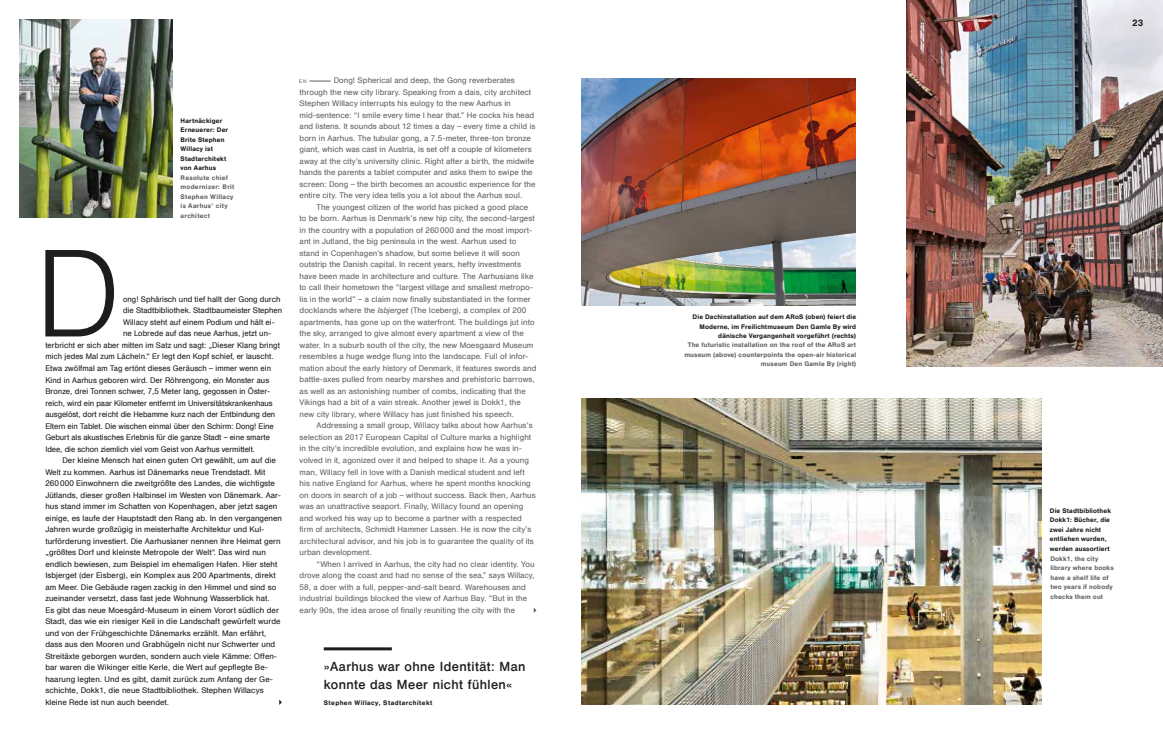
<style>
.page{position:relative;width:1163px;height:738px;background:#fff}
.page>*{position:absolute;margin:0;border:0;box-sizing:border-box;transform-origin:0 0}
.t1{font:300 122.3px "Helvetica DLHCGH";color:#1d1d1b}
.t2{font:13px/18px "Helvetica DLHCGH Romanplus";letter-spacing:.035em;color:#1d1d1b}
.t3{font:500 9px "Helvetica DLHCGH";color:#1d1d1b}
.t4{font:8px/11.5px "Helvetica DLHCGH";letter-spacing:.01em;color:#646363}
.t5{font:8px "Helvetica DLHCGH";letter-spacing:.01em;color:#1d1d1b}
.t6{font:500 6.5px/9.5px "Helvetica DLHCGH";letter-spacing:.045em;color:#1d1d1b}
.t7{font:500 6.5px/9.5px "Helvetica DLHCGH";letter-spacing:.05em;color:#646363;text-align:right}
.t8{font:500 6.5px/9.5px "Helvetica DLHCGH";letter-spacing:.07em;color:#646363}
.t9{font:500 6.5px "Helvetica DLHCGH";letter-spacing:.09em;color:#1d1d1b}
.t10{font:5px "Helvetica DLHCGH";color:#646363}
.s1{font-style:italic}
</style>
<div class="page">
<img style="left:581px;top:398px;width:460px;height:306px">
<img style="left:906px;top:0;width:256px;height:366px">
<img style="left:581px;top:78px;width:274px;height:227px">
<svg style="left:309px;top:81px;width:21px;height:1px"></svg>
<img style="left:20px;top:20px;width:152px;height:198px">
<hr style="left:324px;top:646px;width:68px;height:3px;background:#1d1d1b">
<p class="t6" style="left:180px;top:116px;width:49px">Hartnäckiger<br>Erneuerer: Der<br>Brite Stephen<br>Willacy ist<br>Stadtarchitekt von Aarhus</p>
<p class="t8" style="left:180px;top:173px;width:55px">Resolute chief modernizer: Brit<br>Stephen Willacy is Aarhus’ city architect</p>
<h1 class="t1" style="left:36px;top:222px;width:85px">D</h1>
<p class="t5" style="left:123px;top:294px;width:159px">ong! Sphärisch und tief hallt der Gong durch</p>
<p class="t5" style="left:123px;top:306px;width:161px">die Stadtbibliothek. Stadtbaumeister Stephen</p>
<p class="t5" style="left:123px;top:317px;width:153px">Willacy steht auf einem Podium und hält ei-</p>
<p class="t5" style="left:123px;top:329px;width:150px">ne Lobrede auf das neue Aarhus, jetzt un-</p>
<p class="t5" style="left:45px;top:340px;width:236px">terbricht er sich aber mitten im Satz und sagt: „Dieser Klang bringt</p>
<p class="t5" style="left:45px;top:352px;width:230px">mich jedes Mal zum Lächeln.“ Er legt den Kopf schief, er lauscht.</p>
<p class="t5" style="left:45px;top:363px;width:227px">Etwa zwölfmal am Tag ertönt dieses Geräusch – immer wenn ein</p>
<p class="t5" style="left:45px;top:375px;width:225px">Kind in Aarhus geboren wird. Der Röhrengong, ein Monster aus</p>
<p class="t5" style="left:45px;top:386px;width:226px">Bronze, drei Tonnen schwer, 7,5 Meter lang, gegossen in Öster-</p>
<p class="t5" style="left:45px;top:398px;width:229px">reich, wird ein paar Kilometer entfernt im Universitätskrankenhaus</p>
<p class="t5" style="left:45px;top:409px;width:231px">ausgelöst, dort reicht die Hebamme kurz nach der Entbindung den</p>
<p class="t5" style="left:45px;top:421px;width:230px">Eltern ein Tablet. Die wischen einmal über den Schirm: Dong! Eine</p>
<p class="t5" style="left:45px;top:432px;width:226px">Geburt als akustisches Erlebnis für die ganze Stadt – eine smarte</p>
<p class="t5" style="left:45px;top:444px;width:211px">Idee, die schon ziemlich viel vom Geist von Aarhus vermittelt.</p>
<p class="t5" style="left:62px;top:455px;width:215px">Der kleine Mensch hat einen guten Ort gewählt, um auf die</p>
<p class="t5" style="left:45px;top:467px;width:221px">Welt zu kommen. Aarhus ist Dänemarks neue Trendstadt. Mit</p>
<p class="t5" style="left:45px;top:478px;width:231px">260 000 Einwohnern die zweitgrößte des Landes, die wichtigste</p>
<p class="t5" style="left:45px;top:490px;width:237px">Jütlands, dieser großen Halbinsel im Westen von Dänemark. Aar-</p>
<p class="t5" style="left:45px;top:501px;width:233px">hus stand immer im Schatten von Kopenhagen, aber jetzt sagen</p>
<p class="t5" style="left:45px;top:513px;width:238px">einige, es laufe der Hauptstadt den Rang ab. In den vergangenen</p>
<p class="t5" style="left:45px;top:524px;width:220px">Jahren wurde großzügig in meisterhafte Architektur und Kul-</p>
<p class="t5" style="left:45px;top:536px;width:237px">turförderung investiert. Die Aarhusianer nennen ihre Heimat gern</p>
<p class="t5" style="left:45px;top:547px;width:222px">„größtes Dorf und kleinste Metropole der Welt“. Das wird nun</p>
<p class="t5" style="left:45px;top:558px;width:233px">endlich bewiesen, zum Beispiel im ehemaligen Hafen. Hier steht</p>
<p class="t5" style="left:45px;top:570px;width:232px">Isbjerget (der Eisberg), ein Komplex aus 200 Apartments, direkt</p>
<p class="t5" style="left:45px;top:581px;width:232px">am Meer. Die Gebäude ragen zackig in den Himmel und sind so</p>
<p class="t5" style="left:45px;top:593px;width:226px">zueinander versetzt, dass fast jede Wohnung Wasserblick hat.</p>
<p class="t5" style="left:45px;top:604px;width:235px">Es gibt das neue Moesgård-Museum in einem Vorort südlich der</p>
<p class="t5" style="left:45px;top:616px;width:236px">Stadt, das wie ein riesiger Keil in die Landschaft gewürfelt wurde</p>
<p class="t5" style="left:45px;top:627px;width:222px">und von der Frühgeschichte Dänemarks erzählt. Man erfährt,</p>
<p class="t5" style="left:45px;top:639px;width:231px">dass aus den Mooren und Grabhügeln nicht nur Schwerter und</p>
<p class="t5" style="left:45px;top:650px;width:233px">Streitäxte geborgen wurden, sondern auch viele Kämme: Offen-</p>
<p class="t5" style="left:45px;top:662px;width:223px">bar waren die Wikinger eitle Kerle, die Wert auf gepflegte Be-</p>
<p class="t5" style="left:45px;top:673px;width:229px">haarung legten. Und es gibt, damit zurück zum Anfang der Ge-</p>
<p class="t5" style="left:45px;top:685px;width:220px">schichte, Dokk1, die neue Stadtbibliothek. Stephen Willacys</p>
<p class="t5" style="left:45px;top:696px;width:125px">kleine Rede ist nun auch beendet.</p>
<p class="t4" style="left:299px;top:75px;width:237px;text-indent:34px">Dong! Spherical and deep, the Gong reverberates through the new city library. Speaking from a dais, city architect Stephen Willacy interrupts his eulogy to the new Aarhus in mid-sentence: “I smile every time I hear that.” He cocks his head and listens. It sounds about 12 times a day – every time a child is born in Aarhus. The tubular gong, a 7.5-meter, three-ton bronze giant, which was cast in Austria, is set off a couple of kilometers away at the city’s university clinic. Right after a birth, the midwife hands the parents a tablet computer and asks them to swipe the screen: Dong – the birth becomes an acoustic experience for the entire city. The very idea tells you a lot about the Aarhus soul.</p>
<p class="t4" style="left:299px;top:201px;width:238px;text-indent:17px">The youngest citizen of the world has picked a good place to be born. Aarhus is Denmark’s new hip city, the second-largest in the country with a population of 260 000 and the most import&shy;ant in Jutland, the big peninsula in the west. Aarhus used to stand in Copenhagen’s shadow, but some believe it will soon outstrip the Danish capital. In recent years, hefty investments have been made in architecture and culture. The Aarhusians like to call their hometown the “largest village and smallest metropo&shy;lis in the world” – a claim now finally substantiated in the former docklands where the <span class="s1">Isbjerget</span> (The Iceberg), a complex of 200 apartments, has gone up on the waterfront. The buildings jut into the sky, arranged to give almost every apartment a view of the water. In a suburb south of the city, the new Moesgaard Museum resembles a huge wedge flung into the landscape. Full of infor&shy;mation about the early history of Denmark, it features swords and battle-axes pulled from nearby marshes and prehistoric barrows, as well as an astonishing number of combs, indicating that the Vikings had a bit of a vain streak. Another jewel is Dokk1, the new city library, where Willacy has just finished his speech.</p>
<p class="t4" style="left:299px;top:420px;width:237px;text-indent:17px">Addressing a small group, Willacy talks about how Aarhus’s selection as 2017 European Capital of Culture marks a highlight in the city’s incredible evolution, and explains how he was in&shy;volved in it, agonized over it and helped to shape it. As a young man, Willacy fell in love with a Danish medical student and left his native England for Aarhus, where he spent months knocking on doors in search of a job – without success. Back then, Aarhus was an unattractive seaport. Finally, Willacy found an opening and worked his way up to become a partner with a respected firm of architects, Schmidt Hammer Lassen. He is now the city’s architectural advisor, and his job is to guarantee the quality of its urban development.</p>
<p class="t4" style="left:299px;top:557px;width:236px;text-indent:17px">“When I arrived in Aarhus, the city had no clear identity. You drove along the coast and had no sense of the sea,” says Willacy, 58, a doer with a full, pepper-and-salt beard. Warehouses and industrial buildings blocked the view of Aarhus Bay. “But in the early 90s, the idea arose of finally reuniting the city with the</p>
<p class="t10" style="left:299px;top:78px;width:9px">EN</p>
<h2 class="t2" style="left:324px;top:657px;width:203px">»Aarhus war ohne Identität: Man konnte das Meer nicht fühlen«</h2>
<p class="t9" style="left:324px;top:698px;width:110px">Stephen Willacy, Stadtarchitekt</p>
<p class="t6" style="left:692px;top:312px;width:165px;text-align:right">Die Dachinstallation auf dem ARoS (oben) feiert die<br>Moderne, im Freilichtmuseum Den Gamle By wird dänische Vergangenheit vorgeführt (rechts)</p>
<p class="t7" style="left:684px;top:340px;width:173px">The futuristic installation on the roof of the ARoS art museum (above) counterpoints the open-air historical museum Den Gamle By (right)</p>
<p class="t3" style="left:1132px;top:18px;width:12px">23</p>
<p class="t6" style="left:1049px;top:505px;width:62px">Die Stadtbibliothek<br>Dokk1: Bücher, die zwei Jahre nicht entliehen wurden, werden aussortiert</p>
<p class="t7" style="left:1050px;top:553px;width:65px;text-align:left">Dokk1, the city library where books have a shelf life of two years if nobody checks them out</p>
</div>
